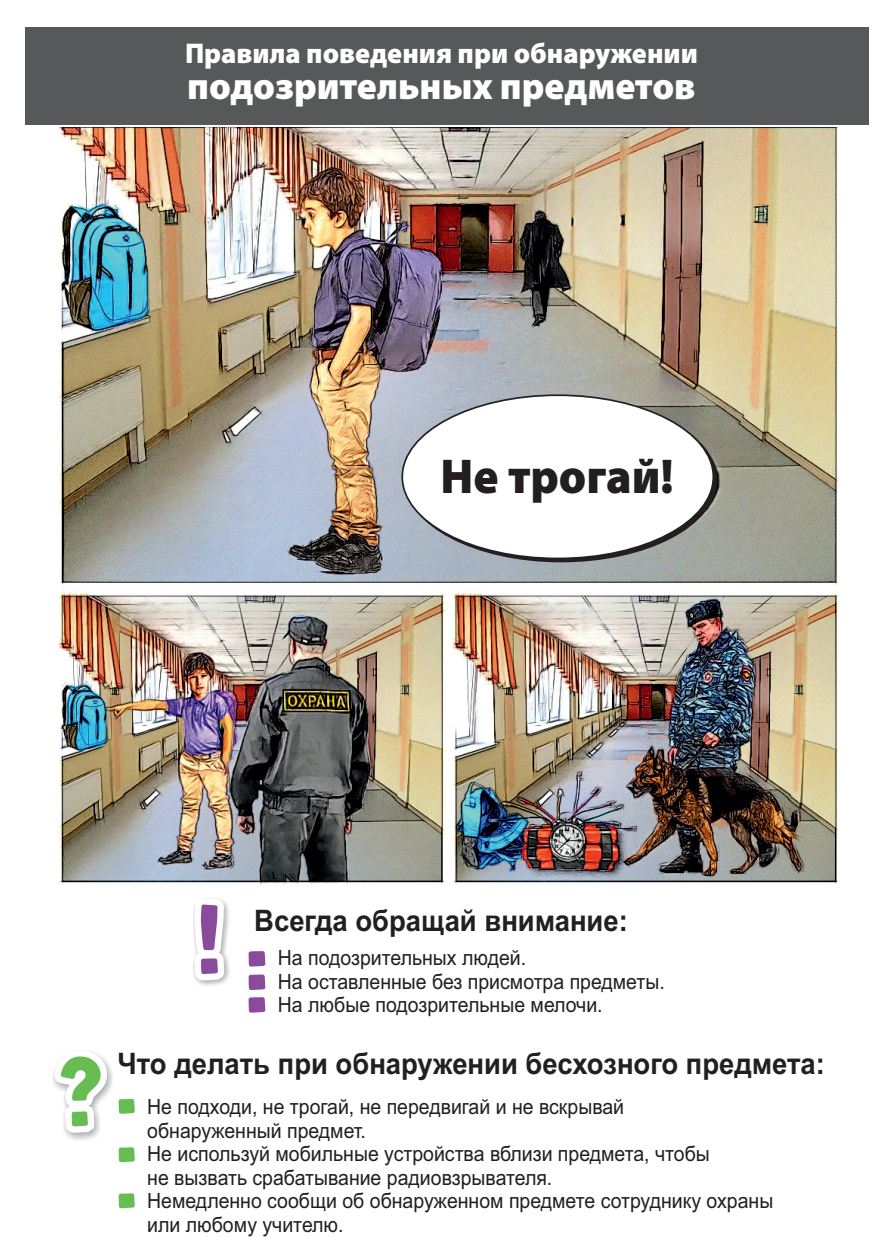
<style>
.page{position:relative;width:893px;height:1259px;background:#fff}
.page>*{position:absolute;margin:0;border:0;box-sizing:border-box;transform-origin:0 0}
.t1{font:900 49.2px "Myriad Pro";color:#231f20;scale:.95 1}
.t2{font:900 38.1px "Myriad Pro";color:#fff}
.t3{font:700 29.7px "Arial";color:#231f20;scale:.93 1}
.t4{font:900 28.5px "Myriad Pro";color:#fff}
.t5{font:21px/23.4px "Arial";color:#231f20;scale:.93 1}
</style>
<div class="page">
<img style="left:59px;top:127px;width:778px;height:758px">
<div style="left:405px;top:397px;width:312px;height:165px;background:#231f20;border:2px solid #231f20;border-radius:50%"></div>
<div style="left:401px;top:394px;width:313px;height:165px;background:#fff;border:2px solid #231f20;border-radius:50%"></div>
<svg style="left:248px;top:951px;width:18px;height:16px"></svg>
<img style="left:53px;top:148px;width:83px;height:989px">
<svg style="left:248px;top:974px;width:18px;height:39px"></svg>
<svg style="left:118px;top:1147px;width:17px;height:16px"></svg>
<svg style="left:118px;top:1193px;width:17px;height:16px"></svg>
<img style="left:186px;top:347px;width:47px;height:638px">
<div style="left:25px;top:27px;width:844px;height:98px;background:#57585a"></div>
<h3 class="t4" style="left:185px;top:41px;width:514px">Правила поведения при обнаружении</h3>
<h2 class="t2" style="left:187px;top:70px;width:510px">подозрительных предметов</h2>
<h1 class="t1" style="left:441px;top:456px;width:247px">Не трогай!</h1>
<h3 class="t3" style="left:254px;top:909px;width:403px">Всегда обращай внимание:</h3>
<p class="t5" style="left:278px;top:948px;width:418px">На подозрительных людей.<br>На оставленные без присмотра предметы.<br>На любые подозрительные мелочи.</p>
<h3 class="t3" style="left:118px;top:1052px;width:762px">Что делать при обнаружении бесхозного предмета:</h3>
<p class="t5" style="left:147px;top:1097px;width:675px">Не подходи, не трогай, не передвигай и не вскрывай<br>обнаруженный предмет.<br>Не используй мобильные устройства вблизи предмета, чтобы<br>не вызвать срабатывание радиовзрывателя.<br>Немедленно сообщи об обнаруженном предмете сотруднику охраны или любому учителю.</p>
</div>
